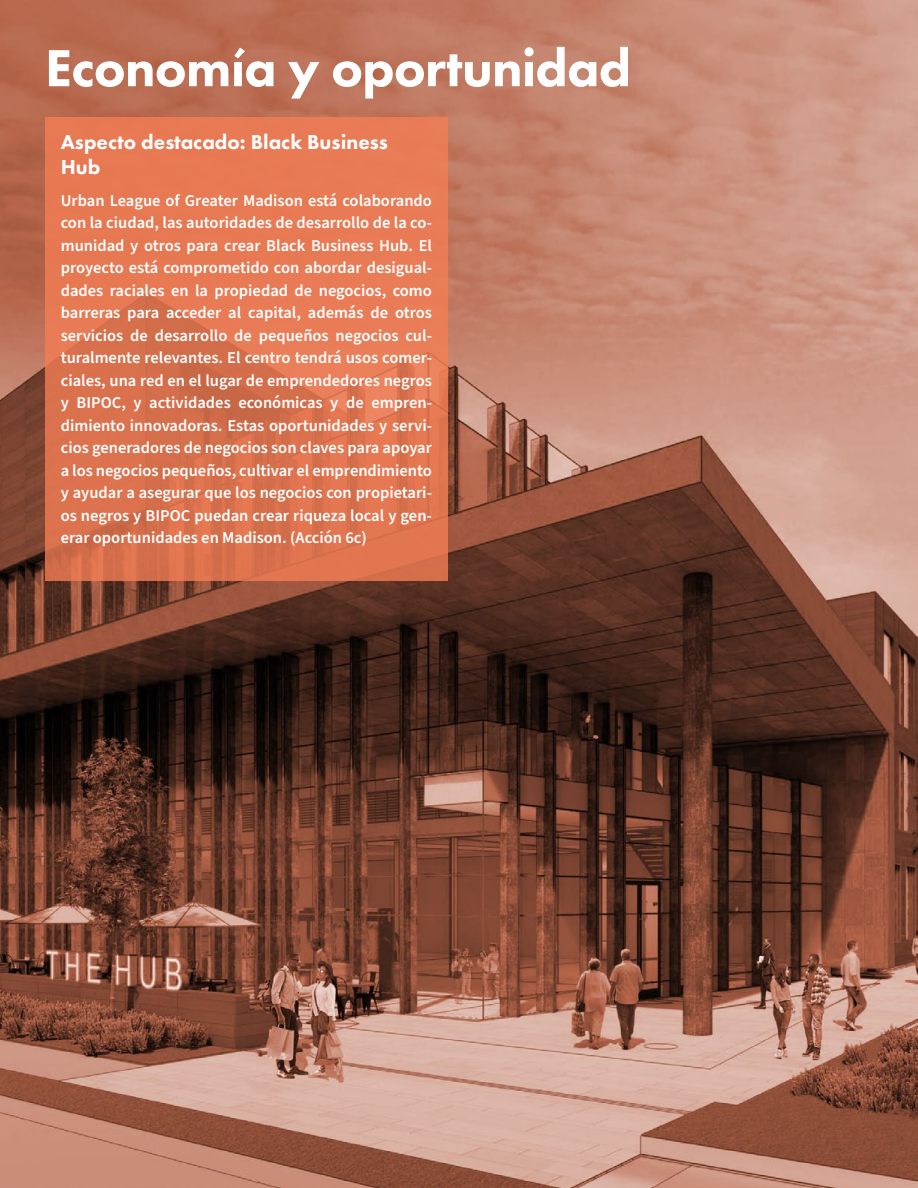
<style>
.page{position:relative;width:918px;height:1188px;background:#fff}
.page>*{position:absolute;margin:0;border:0;box-sizing:border-box;transform-origin:0 0}
.t1{font:800 54px "Futura PT";letter-spacing:-.015em;color:#fff}
.t2{font:800 21px/25.5px "Futura PT";color:#fff}
.t3{font:600 16.5px/22.5px "Source Sans Pro";color:#fff;text-align:justify}
</style>
<div class="page">
<img style="left:0;top:0;width:918px;height:1188px">
<svg style="left:45px;top:117px;width:403px;height:463px;background:#e07550"></svg>
<h1 class="t1" style="left:45px;top:34px;width:588px">Economía y oportunidad</h1>
<p class="t2" style="left:61px;top:129px;width:329px">Aspecto destacado: Black Business<br>Hub</p>
<p class="t3" style="left:61px;top:190px;width:373px">Urban League of Greater Madison está colaborando con la ciudad, las autoridades de desarrollo de la co&shy;munidad y otros para crear Black Business Hub. El proyecto está comprometido con abordar desigual&shy;dades raciales en la propiedad de negocios, como barreras para acceder al capital, además de otros servicios de desarrollo de pequeños negocios cul&shy;turalmente relevantes. El centro tendrá usos comer&shy;ciales, una red en el lugar de emprendedores negros y BIPOC, y actividades económicas y de empren&shy;dimiento innovadoras. Estas oportunidades y servi&shy;cios generadores de negocios son claves para apoyar a los negocios pequeños, cultivar el emprendimiento y ayudar a asegurar que los negocios con propietari&shy;os negros y BIPOC puedan crear riqueza local y gen&shy;erar oportunidades en Madison. (Acción 6c)</p>
</div>
